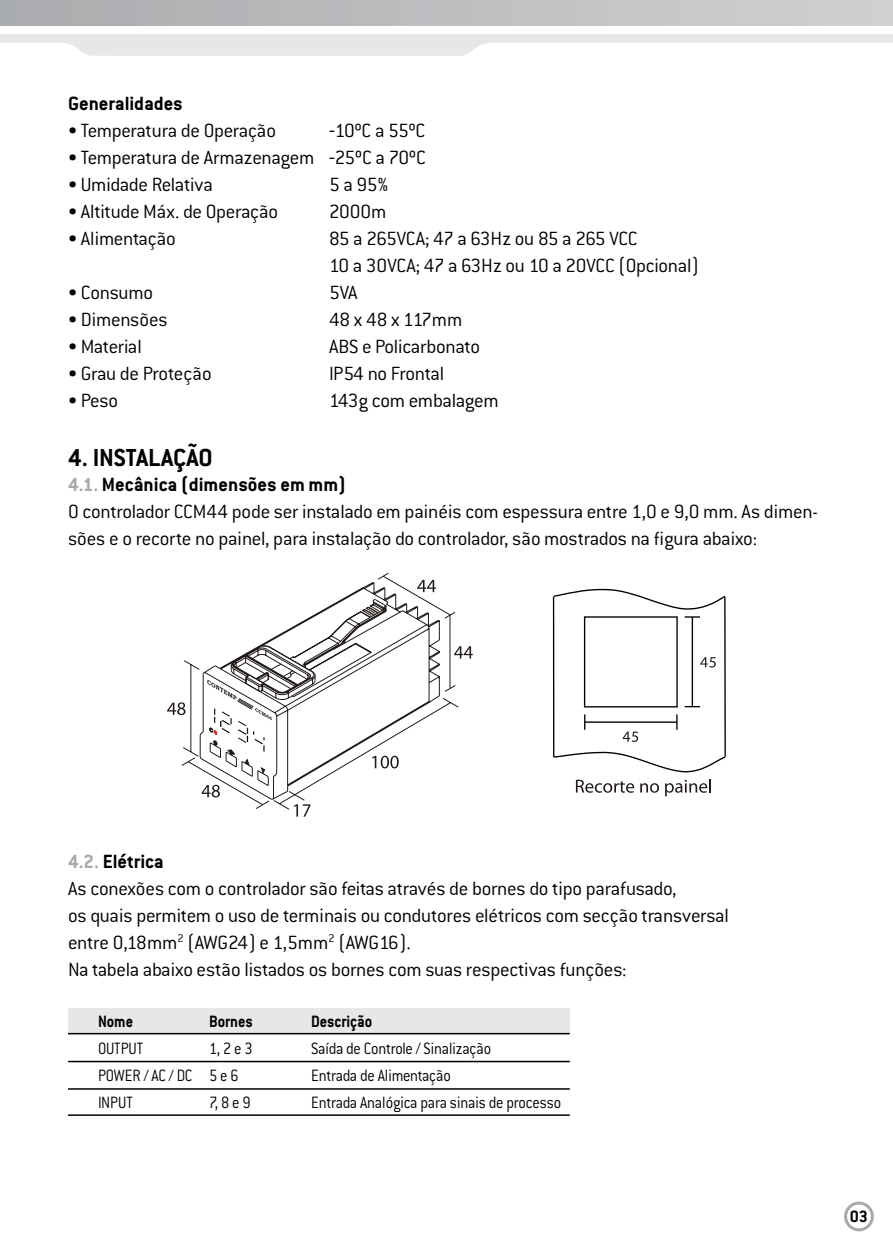
<style>
.page{position:relative;width:893px;height:1259px;background:#fff}
.page>*{position:absolute;margin:0;border:0;box-sizing:border-box;transform-origin:0 0}
.t1{font:700 27px "Conduit ITC";color:#000}
.t2{font:300 21px/27px "Conduit ITC";letter-spacing:-.015em;color:#000}
.t3{font:700 21px "Conduit ITC";color:#000}
.t4{font:300 18px "Conduit ITC";letter-spacing:-.01em;color:#000;scale:.9 1}
.t5{font:700 18px "Conduit ITC";color:#000;scale:.9 1}
.t6{font:700 18px "Conduit ITC";color:#000}
.s1{font-family:"Myriad Pro";font-weight:400}
.s2{font-weight:700;color:#a7a9ac}
.s3{font-weight:700}
</style>
<div class="page">
<div style="left:0;top:0;width:893px;height:26px;background:linear-gradient(to right,#a9abae,#cfd1d3)"></div>
<svg style="left:0;top:34px;width:893px;height:22px"></svg>
<div style="left:844px;top:1201px;width:30px;height:30px;border:3px solid #a7a9ac;border-radius:50%"></div>
<div style="left:68px;top:1008px;width:502px;height:26px;background:#e6e7e8"></div>
<hr style="left:68px;top:1033px;width:502px;height:1px;background:#000">
<hr style="left:68px;top:1060px;width:502px;height:2px;background:#000">
<hr style="left:68px;top:1088px;width:502px;height:1px;background:#000">
<hr style="left:68px;top:1114px;width:502px;height:2px;background:#000">
<hr style="left:584px;top:617px;width:1px;height:90px;background:#010101">
<hr style="left:585px;top:616px;width:92px;height:1px;background:#010101">
<hr style="left:676px;top:617px;width:2px;height:90px;background:#010101">
<hr style="left:585px;top:706px;width:92px;height:1px;background:#010101">
<svg style="left:685px;top:616px;width:15px;height:1px"></svg>
<svg style="left:685px;top:706px;width:15px;height:1px"></svg>
<hr style="left:584px;top:721px;width:93px;height:2px;background:#010101">
<svg style="left:584px;top:714px;width:1px;height:16px"></svg>
<svg style="left:676px;top:714px;width:2px;height:16px"></svg>
<hr style="left:692px;top:617px;width:1px;height:89px;background:#010101">
<svg style="left:554px;top:752px;width:171px;height:20px"></svg>
<hr style="left:553px;top:596px;width:1px;height:161px;background:#010101">
<hr style="left:724px;top:597px;width:2px;height:160px;background:#010101">
<svg style="left:554px;top:589px;width:171px;height:20px"></svg>
<svg style="left:700px;top:657px;width:16px;height:10px"></svg>
<svg style="left:623px;top:731px;width:15px;height:11px"></svg>
<svg style="left:167px;top:575px;width:306px;height:241px"></svg>
<svg style="left:576px;top:779px;width:58px;height:14px"></svg>
<svg style="left:640px;top:783px;width:17px;height:9px"></svg>
<svg style="left:650px;top:783px;width:9px;height:10px"></svg>
<svg style="left:665px;top:779px;width:46px;height:17px"></svg>
<p class="t3" style="left:68px;top:91px;width:116px">Generalidades</p>
<p class="t2" style="left:68px;top:117px;width:210px">• Temperatura de Operação</p>
<p class="t2" style="left:329px;top:117px;width:98px"><span class="s1">-</span>10ºC a 55ºC</p>
<p class="t2" style="left:68px;top:144px;width:359px">• Temperatura de Armazenagem <span class="s1">-</span>25ºC a 70ºC</p>
<p class="t2" style="left:68px;top:171px;width:147px">• Umidade Relativa</p>
<p class="t2" style="left:329px;top:171px;width:60px">5 a 95%</p>
<p class="t2" style="left:68px;top:198px;width:212px">• Altitude Máx. de Operação</p>
<p class="t2" style="left:329px;top:198px;width:59px">2000m</p>
<p class="t2" style="left:68px;top:225px;width:109px">• Alimentação</p>
<p class="t2" style="left:329px;top:225px;width:371px">85 a 265VCA; 47 a 63Hz ou 85 a 265 VCC<br>10 a 30VCA; 47 a 63Hz ou 10 a 20VCC (Opcional)</p>
<p class="t2" style="left:68px;top:279px;width:87px">• Consumo</p>
<p class="t2" style="left:329px;top:279px;width:30px">5VA</p>
<p class="t2" style="left:68px;top:306px;width:101px">• Dimensões</p>
<p class="t2" style="left:329px;top:306px;width:135px">48 x 48 x 117mm</p>
<p class="t2" style="left:68px;top:333px;width:75px">• Material</p>
<p class="t2" style="left:329px;top:333px;width:152px">ABS e Policarbonato</p>
<p class="t2" style="left:68px;top:360px;width:145px">• Grau de Proteção</p>
<p class="t2" style="left:329px;top:360px;width:117px">IP54 no Frontal</p>
<p class="t2" style="left:68px;top:387px;width:52px">• Peso</p>
<p class="t2" style="left:329px;top:387px;width:171px">143g com embalagem</p>
<p class="t1" style="left:68px;top:442px;width:146px">4. Instalação</p>
<p class="t2" style="left:68px;top:471px;width:751px"><span class="s2">4.1.</span> <span class="s3">Mecânica (dimensões em mm)<br></span>O controlador CCM44 pode ser instalado em painéis com espessura entre 1,0 e 9,0 mm. As dimen&shy;sões e o recorte no painel, para instalação do controlador, são mostrados na figura abaixo:</p>
<p class="t2" style="left:68px;top:847px;width:662px"><span class="s2">4.2.</span> <span class="s3">Elétrica<br></span>As conexões com o controlador são feitas através de bornes do tipo parafusado,<br>os quais permitem o uso de terminais ou condutores elétricos com secção transversal entre 0,18mm<sup>2</sup> (AWG24) e 1,5mm<sup>2</sup> (AWG16).<br>Na tabela abaixo estão listados os bornes com suas respectivas funções:</p>
<p class="t5" style="left:68px;top:1010px;width:74px">Nome</p>
<p class="t5" style="left:209px;top:1010px;width:87px">Bornes D</p>
<p class="t5" style="left:320px;top:1010px;width:60px">escrição</p>
<p class="t4" style="left:98px;top:1038px;width:52px">OUTPUT</p>
<p class="t4" style="left:209px;top:1038px;width:50px">1, 2 e 3</p>
<p class="t4" style="left:311px;top:1038px;width:202px">Saída de Controle / Sinalização</p>
<p class="t4" style="left:98px;top:1065px;width:158px">POWER / AC / DC 5 e 6</p>
<p class="t4" style="left:311px;top:1065px;width:157px">Entrada de Alimentação</p>
<p class="t4" style="left:98px;top:1092px;width:40px">INPUT</p>
<p class="t4" style="left:209px;top:1092px;width:48px">7, 8 e 9</p>
<p class="t4" style="left:311px;top:1092px;width:279px">Entrada Analógica para sinais de processo</p>
<p class="t6" style="left:850px;top:1205px;width:20px">03</p>
</div>
